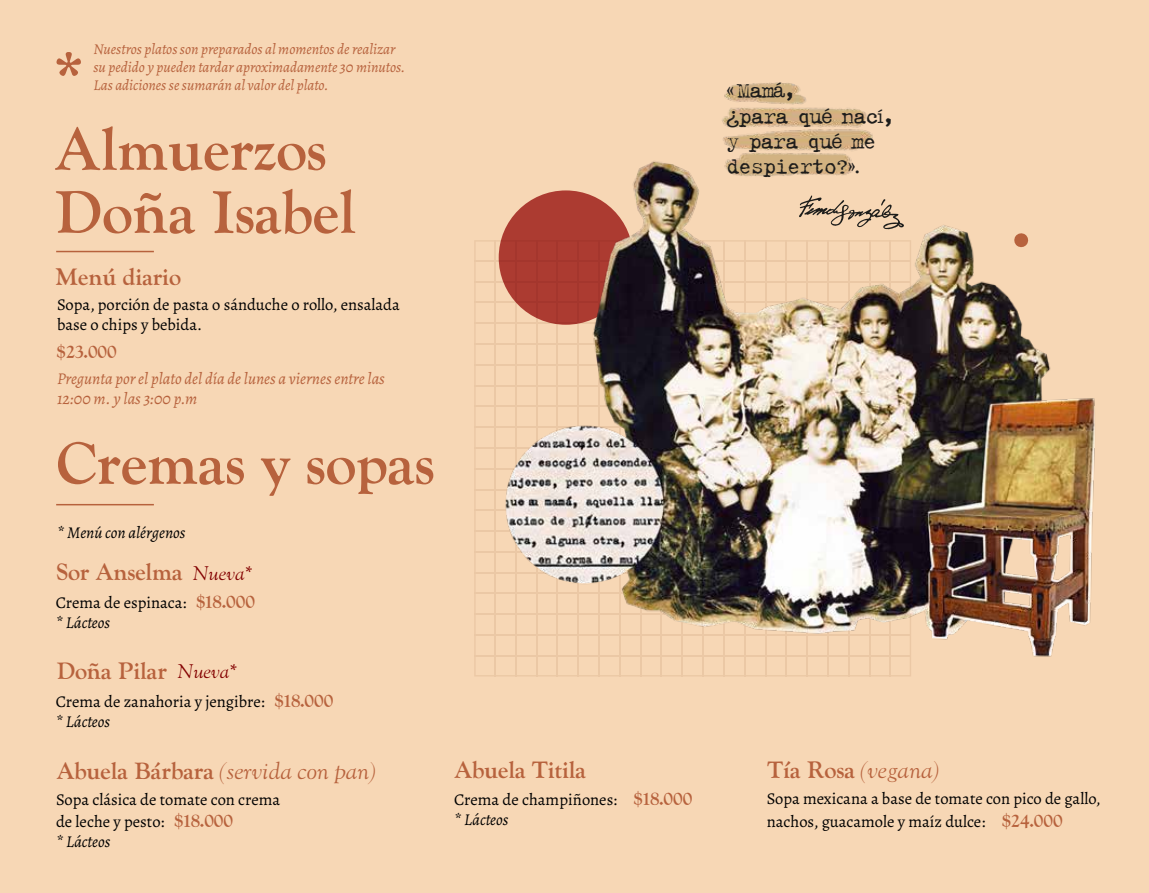
<style>
.page{position:relative;width:1149px;height:893px;background:#fff}
.page>*{position:absolute;margin:0;border:0;box-sizing:border-box;transform-origin:0 0}
.t1{font:700 60px/63px "LTC Goudy Oldstyle Pro";color:#b7623d}
.t2{font:italic 23.55px "LTC Goudy Oldstyle Pro";color:#b7623d}
.t3{font:700 23.55px "LTC Goudy Oldstyle Pro";color:#b7623d}
.t4{font:23.55px/25.3px "Typical Writer";letter-spacing:-.08em;color:#1d1c1b}
.t5{font:italic 19.5px "LTC Goudy Oldstyle Pro";color:#830000}
.t6{font:700 18.9px "LTC Goudy Oldstyle Pro";color:#b7623d}
.t7{font:16.5px/19.8px "Alegreya";color:#000}
.t8{font:italic 16.5px/19.8px "Alegreya";color:#b7623d}
.t9{font:italic 16.5px "Alegreya";color:#000}
.t10{font:italic 15px/18px "Alegreya";color:#b7623d}
.s1{font-family:"LTC Goudy Oldstyle Pro";font-weight:700;font-size:18.9px;color:#b7623d}
.s2{font-style:italic}
.s3{font-weight:700;font-style:normal}
.s4{font-family:"American Typewriter"}
.s5{font-family:"American Typewriter";font-size:20.7px}
.s6{font-family:"American Typewriter";font-size:19.2px}
</style>
<div class="page">
<div style="left:0;top:0;width:1148px;height:893px;background:#f7d7b5"></div>
<hr style="left:56px;top:504px;width:98px;height:1px;background:#b7623d">
<hr style="left:56px;top:251px;width:98px;height:1px;background:#b7623d">
<img style="left:474px;top:82px;width:621px;height:595px">
<svg style="left:798px;top:195px;width:105px;height:34px"></svg>
<svg style="left:56px;top:52px;width:25px;height:24px"></svg>
<svg style="left:1013px;top:232px;width:15px;height:16px"></svg>
<p class="t10" style="left:93px;top:39px;width:313px">Nuestros platos son preparados al momentos de realizar su pedido y pueden tardar aproximadamente 30 minutos.<br>Las adiciones se sumarán al valor del plato.</p>
<h1 class="t1" style="left:54px;top:120px;width:303px">Almuerzos<br>Doña Isabel</h1>
<h2 class="t3" style="left:55px;top:263px;width:128px">Menú diario</h2>
<p class="t7" style="left:57px;top:295px;width:344px">Sopa, porción de pasta o sánduche o rollo, ensalada base o chips y bebida.</p>
<p class="t6" style="left:57px;top:340px;width:62px">$23.000</p>
<p class="t8" style="left:57px;top:368px;width:329px">Pregunta por el plato del día de lunes a viernes entre las<br>12:00 m. y las 3:00 p.m</p>
<h1 class="t1" style="left:56px;top:434px;width:380px">Cremas y sopas</h1>
<p class="t9" style="left:57px;top:521px;width:130px">* Menú con alérgenos</p>
<h2 class="t3" style="left:56px;top:558px;width:128px">Sor Anselma</h2>
<p class="t7" style="left:56px;top:593px;width:200px">Crema de espinaca: <span class="s1">$18.000 </span><span class="s2">* Lácteos</span></p>
<p class="t5" style="left:193px;top:562px;width:62px">Nueva*</p>
<h2 class="t3" style="left:56px;top:657px;width:112px">Doña Pilar</h2>
<p class="t7" style="left:56px;top:692px;width:279px">Crema de zanahoria y jengibre: <span class="s1">$18.000 </span><span class="s2">* Lácteos</span></p>
<p class="t5" style="left:177px;top:660px;width:62px">Nueva*</p>
<h2 class="t2" style="left:56px;top:757px;width:321px"><span class="s3">Abuela Bárbara</span> (servida con pan)</h2>
<p class="t7" style="left:56px;top:788px;width:226px;line-height:22.6px">Sopa clásica de tomate con crema de leche y pesto: <span class="s1">$18.000</span></p>
<p class="t9" style="left:56px;top:830px;width:56px">* Lácteos</p>
<h2 class="t3" style="left:454px;top:756px;width:134px">Abuela Titila</h2>
<p class="t7" style="left:454px;top:790px;width:240px">Crema de champiñones: <span class="s1">$18.000 </span><span class="s2">* Lácteos</span></p>
<h2 class="t4" style="left:725px;top:77px;width:171px"><span class="s4">«</span> Mam<span class="s5">á</span>,<br><span class="s4">¿</span>para qu<span class="s5">é</span> nac<span class="s6">í</span>, y para qu<span class="s5">é</span> me despierto?<span class="s4">».</span></h2>
<h2 class="t2" style="left:767px;top:756px;width:173px"><span class="s3">Tía Rosa</span> (vegana)</h2>
<p class="t7" style="left:766px;top:788px;width:335px;line-height:22.6px">Sopa mexicana a base de tomate con pico de gallo, nachos, guacamole y maíz dulce: <span class="s1">$24.000</span></p>
</div>
